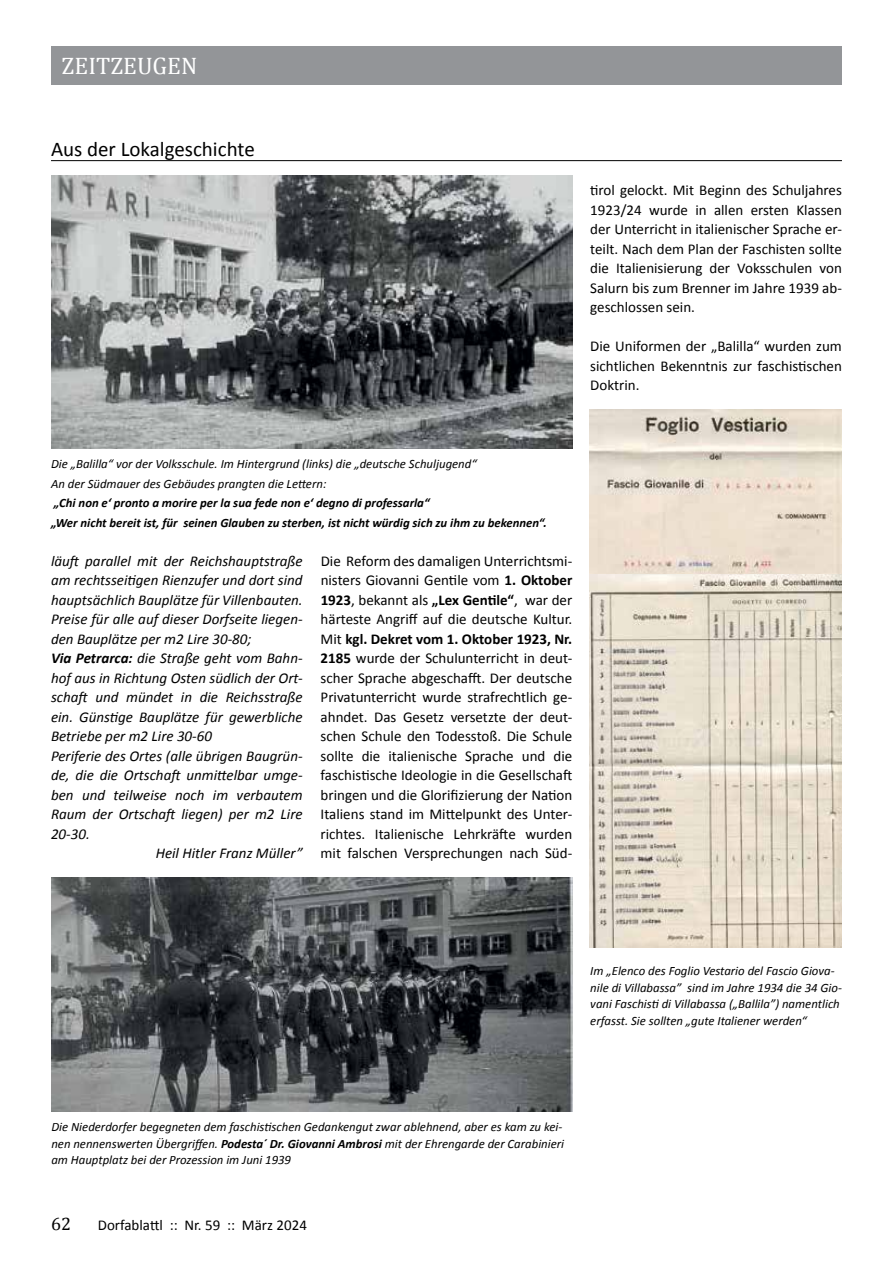
<style>
.page{position:relative;width:893px;height:1263px;background:#fff}
.page>*{position:absolute;margin:0;border:0;box-sizing:border-box;transform-origin:0 0}
.t1{font:24px "Cambria";color:#fff}
.t2{font:21px "Calibri";color:#000}
.t3{font:18px "Cambria";color:#000}
.t4{font:15px/19.5px "Calibri";color:#000;text-align:justify}
.t5{font:italic 15px "Calibri";color:#000}
.t6{font:italic 12.75px/16.5px "Calibri";color:#000}
.t7{font:italic 700 12.75px/19.5px "Calibri";color:#000}
.s1{font-weight:700}
</style>
<div class="page">
<div style="left:51px;top:46px;width:791px;height:39px;background:#939598"></div>
<hr style="left:51px;top:160px;width:791px;height:1px;background:#000">
<img style="left:51px;top:176px;width:522px;height:273px">
<img style="left:51px;top:878px;width:522px;height:234px">
<img style="left:590px;top:410px;width:251px;height:537px">
<h1 class="t1" style="left:62px;top:52px;width:137px">ZEITZEUGEN</h1>
<h2 class="t2" style="left:51px;top:136px;width:205px">Aus der Lokalgeschichte</h2>
<p class="t4" style="left:590px;top:180px;width:253px">tirol gelockt. Mit Beginn des Schuljahres 1923/24 wurde in allen ersten Klassen der Unterricht in italienischer Sprache er&shy;teilt. Nach dem Plan der Faschisten sollte die Italienisierung der Voksschulen von Salurn bis zum Brenner im Jahre 1939 ab&shy;geschlossen sein.</p>
<p class="t4" style="left:590px;top:336px;width:253px">Die Uniformen der „Balilla“ wurden zum sichtlichen Bekenntnis zur faschistischen Doktrin.</p>
<p class="t6" style="left:51px;top:454px;width:427px;line-height:19.5px">Die „Balilla“ vor der Volksschule. Im Hintergrund (links) die „deutsche Schuljugend“<br>An der Südmauer des Gebäudes prangten die Lettern:</p>
<p class="t7" style="left:51px;top:493px;width:497px">„Chi non e‘ pronto a morire per la sua fede non e‘ degno di professarla“<br>„Wer nicht bereit ist, für seinen Glauben zu sterben, ist nicht würdig sich zu ihm zu bekennen“.</p>
<p class="t5" style="left:51px;top:550px;width:253px">läuft parallel mit der Reichshauptstraße</p>
<p class="t5" style="left:51px;top:570px;width:253px">am rechtsseitigen Rienzufer und dort sind</p>
<p class="t5" style="left:51px;top:589px;width:253px">hauptsächlich Bauplätze für Villenbauten.</p>
<p class="t5" style="left:51px;top:609px;width:253px">Preise für alle auf dieser Dorfseite liegen-</p>
<p class="t5" style="left:51px;top:628px;width:202px">den Bauplätze per m2 Lire 30-80;</p>
<p class="t5" style="left:51px;top:648px;width:253px"><span class="s1">Via Petrarca:</span> die Straße geht vom Bahn-</p>
<p class="t5" style="left:51px;top:667px;width:253px">hof aus in Richtung Osten südlich der Ort-</p>
<p class="t5" style="left:51px;top:687px;width:253px">schaft und mündet in die Reichsstraße</p>
<p class="t5" style="left:51px;top:706px;width:253px">ein. Günstige Bauplätze für gewerbliche</p>
<p class="t5" style="left:51px;top:726px;width:163px">Betriebe per m2 Lire 30-60</p>
<p class="t5" style="left:51px;top:745px;width:253px">Periferie des Ortes (alle übrigen Baugrün-</p>
<p class="t5" style="left:51px;top:765px;width:253px">de, die die Ortschaft unmittelbar umge-</p>
<p class="t5" style="left:51px;top:784px;width:253px">ben und teilweise noch im verbautem</p>
<p class="t5" style="left:51px;top:804px;width:253px">Raum der Ortschaft liegen) per m2 Lire</p>
<p class="t5" style="left:51px;top:823px;width:40px">20-30.</p>
<p class="t5" style="left:156px;top:843px;width:148px">Heil Hitler Franz Müller”</p>
<p class="t4" style="left:321px;top:551px;width:253px">Die Reform des damaligen Unterrichtsmi&shy;nisters Giovanni Gentile vom <span class="s1">1. Oktober 1923</span>, bekannt als <span class="s1">„Lex Gentile“</span>, war der härteste Angriff auf die deutsche Kultur.<br>Mit <span class="s1">kgl. Dekret vom 1. Oktober 1923, Nr.<br>2185</span> wurde der Schulunterricht in deut&shy;scher Sprache abgeschafft. Der deutsche Privatunterricht wurde strafrechtlich ge&shy;ahndet. Das Gesetz versetzte der deut&shy;schen Schule den Todesstoß. Die Schule sollte die italienische Sprache und die faschistische Ideologie in die Gesellschaft bringen und die Glorifizierung der Nation Italiens stand im Mittelpunkt des Unter&shy;richtes. Italienische Lehrkräfte wurden mit falschen Versprechungen nach Süd-</p>
<p class="t6" style="left:590px;top:962px;width:253px">Im „Elenco des Foglio Vestario del Fascio Giova&shy;nile di Villabassa” sind im Jahre 1934 die 34 Gio&shy;vani Faschisti di Villabassa („Ballila”) namentlich erfasst. Sie sollten „gute Italiener werden“</p>
<p class="t6" style="left:51px;top:1118px;width:514px">Die Niederdorfer begegneten dem faschistischen Gedankengut zwar ablehnend, aber es kam zu kei&shy;nen nennenswerten Übergriffen. <span class="s1">Podesta´ Dr. Giovanni Ambrosi</span> mit der Ehrengarde der Carabinieri am Hauptplatz bei der Prozession im Juni 1939</p>
<p class="t3" style="left:51px;top:1213px;width:21px">62</p>
<p class="t4" style="left:98px;top:1215px;width:211px">Dorfablattl :: Nr. 59 :: März 2024</p>
</div>
